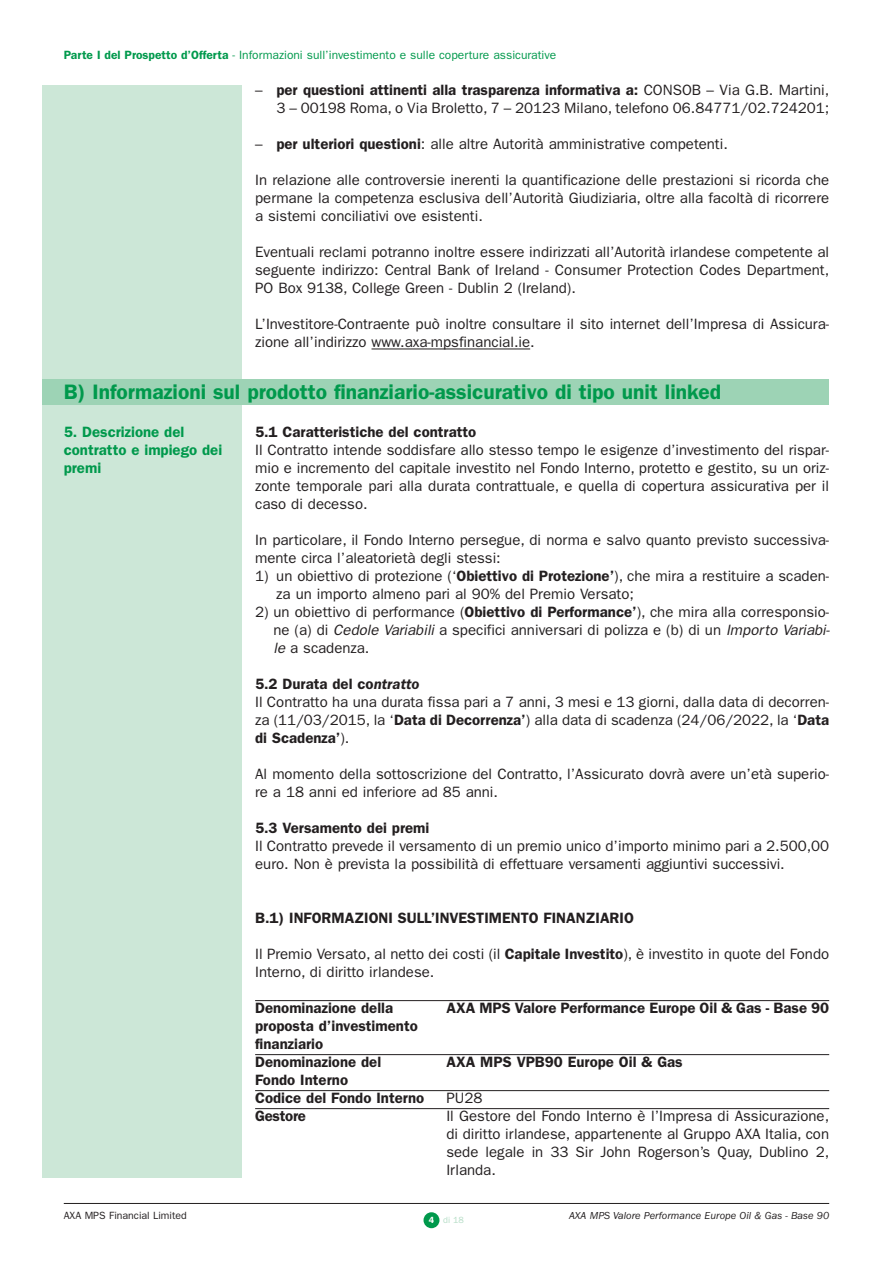
<style>
.page{position:relative;width:893px;height:1263px;background:#fff}
.page>*{position:absolute;margin:0;border:0;box-sizing:border-box;transform-origin:0 0}
.t1{font:600 21px "Franklin Gothic";color:#00994c}
.t2{font:15px/18px "Franklin Gothic";color:#231f20}
.t3{font:600 15px/18px "Franklin Gothic";color:#231f20}
.t4{font:600 15px/18px "Franklin Gothic";color:#00994c}
.t5{font:600 15px "Franklin Gothic";letter-spacing:-.02em;color:#231f20}
.t6{font:12px "Franklin Gothic";color:#00994c}
.t7{font:italic 10.5px "Franklin Gothic";color:#231f20}
.t8{font:10.5px "Franklin Gothic";color:#231f20}
.t9{font:9px "Franklin Gothic";color:#b5ddc6}
.s1{font-weight:600}
.s2{font-style:italic}
.s3{font-weight:600;font-style:italic}
.s4{font-weight:600;color:#fff}
</style>
<div class="page">
<div style="left:423px;top:1212px;width:16px;height:16px;background:#00994c;border-radius:50%"></div>
<div style="left:43px;top:85px;width:199px;height:1093px;background:#cce7d7"></div>
<hr style="left:371px;top:348px;width:159px;height:1px;background:#231f20">
<hr style="left:255px;top:1000px;width:574px;height:1px;background:#231f20">
<hr style="left:255px;top:1054px;width:574px;height:1px;background:#231f20">
<hr style="left:255px;top:1090px;width:574px;height:1px;background:#231f20">
<hr style="left:255px;top:1108px;width:574px;height:1px;background:#231f20">
<hr style="left:64px;top:1203px;width:765px;height:1px;background:#231f20">
<div style="left:43px;top:379px;width:786px;height:25px;background:#9dd3b5"></div>
<p class="t6" style="left:64px;top:51px;width:494px"><span class="s1">Parte I del Prospetto d’Offerta</span> - Informazioni sull’investimento e sulle coperture assicurative</p>
<p class="t2" style="left:255px;top:82px;width:576px;text-align:right">– <span class="s1">per questioni attinenti alla trasparenza informativa a:</span> CONSOB – Via G.B. Martini,<br>3 – 00198 Roma, o Via Broletto, 7 – 20123 Milano, telefono 06.84771/02.724201;</p>
<p class="t2" style="left:255px;top:136px;width:474px">– <span class="s1">per ulteriori questioni</span>: alle altre Autorità amministrative competenti.</p>
<p class="t2" style="left:255px;top:172px;width:576px;text-align:justify">In relazione alle controversie inerenti la quantificazione delle prestazioni si ricorda che permane la competenza esclusiva dell’Autorità Giudiziaria, oltre alla facoltà di ricorrere a sistemi conciliativi ove esistenti.</p>
<p class="t2" style="left:255px;top:244px;width:575px;text-align:justify">Eventuali reclami potranno inoltre essere indirizzati all’Autorità irlandese competente al seguente indirizzo: Central Bank of Ireland - Consumer Protection Codes Department, PO Box 9138, College Green - Dublin 2 (Ireland).</p>
<p class="t2" style="left:255px;top:316px;width:575px">L’Investitore-Contraente può inoltre consultare il sito internet dell’Impresa di Assicura&shy;zione all’indirizzo www.axa-mpsfinancial.ie.</p>
<h1 class="t1" style="left:64px;top:385px;width:659px">B) Informazioni sul prodotto finanziario-assicurativo di tipo unit linked</h1>
<p class="t4" style="left:64px;top:424px;width:160px">5. Descrizione del contratto e impiego dei premi</p>
<p class="t3" style="left:255px;top:424px;width:223px">5.1 Caratteristiche del contratto</p>
<p class="t2" style="left:255px;top:442px;width:575px;text-align:justify">Il Contratto intende soddisfare allo stesso tempo le esigenze d’investimento del rispar&shy;mio e incremento del capitale investito nel Fondo Interno, protetto e gestito, su un oriz&shy;zonte temporale pari alla durata contrattuale, e quella di copertura assicurativa per il caso di decesso.</p>
<p class="t2" style="left:255px;top:532px;width:575px">In particolare, il Fondo Interno persegue, di norma e salvo quanto previsto successiva&shy;mente circa l’aleatorietà degli stessi:</p>
<p class="t2" style="left:276px;top:568px;width:554px;text-indent:-21px">1) un obiettivo di protezione (‘<span class="s1">Obiettivo di Protezione’</span>), che mira a restituire a scaden&shy;za un importo almeno pari al 90% del Premio Versato;</p>
<p class="t2" style="left:273px;top:604px;width:560px;text-indent:-18px">2) un obiettivo di performance (<span class="s1">Obiettivo di Performance’</span>), che mira alla corresponsio&shy;ne (a) di <span class="s2">Cedole Variabili</span> a specifici anniversari di polizza e (b) di un <span class="s2">Importo Variabi&shy;le</span> a scadenza.</p>
<p class="t2" style="left:255px;top:676px;width:576px"><span class="s1">5.2 Durata del co</span><span class="s3">ntratto<br></span>Il Contratto ha una durata fissa pari a 7 anni, 3 mesi e 13 giorni, dalla data di decorren&shy;za (11/03/2015, la ‘<span class="s1">Data di Decorrenza’</span>) alla data di scadenza (24/06/2022, la ‘<span class="s1">Data di Scadenza’</span>).</p>
<p class="t2" style="left:255px;top:766px;width:575px">Al momento della sottoscrizione del Contratto, l’Assicurato dovrà avere un’età superio&shy;re a 18 anni ed inferiore ad 85 anni.</p>
<p class="t3" style="left:255px;top:820px;width:176px">5.3 Versamento dei premi</p>
<p class="t2" style="left:255px;top:838px;width:575px">Il Contratto prevede il versamento di un premio unico d’importo minimo pari a 2.500,00 euro. Non è prevista la possibilità di effettuare versamenti aggiuntivi successivi.</p>
<p class="t3" style="left:255px;top:910px;width:380px">B.1) INFORMAZIONI SULL’INVESTIMENTO FINANZIARIO</p>
<p class="t2" style="left:255px;top:946px;width:576px">Il Premio Versato, al netto dei costi (il <span class="s1">Capitale Investito</span>), è investito in quote del Fondo<br>Interno, di diritto irlandese.</p>
<p class="t3" style="left:255px;top:1000px;width:140px">Denominazione della</p>
<p class="t3" style="left:446px;top:1000px;width:384px">AXA MPS Valore Performance Europe Oil &amp; Gas - Base 90</p>
<p class="t3" style="left:255px;top:1018px;width:164px">proposta d’investimento finanziario<br>Denominazione del</p>
<p class="t3" style="left:446px;top:1054px;width:238px">AXA MPS VPB90 Europe Oil &amp; Gas</p>
<p class="t3" style="left:255px;top:1072px;width:171px">Fondo Interno<br>Codice del Fondo Interno</p>
<p class="t2" style="left:446px;top:1090px;width:37px">PU28</p>
<p class="t5" style="left:255px;top:1111px;width:52px">Gestore</p>
<p class="t2" style="left:446px;top:1108px;width:384px;text-align:justify">Il Gestore del Fondo Interno è l’Impresa di Assicurazione, di diritto irlandese, appartenente al Gruppo AXA Italia, con sede legale in 33 Sir John Rogerson’s Quay, Dublino 2, Irlanda.</p>
<p class="t8" style="left:64px;top:1211px;width:124px">AXA MPS Financial Limited</p>
<p class="t7" style="left:569px;top:1211px;width:262px">AXA MPS Valore Performance Europe Oil &amp; Gas - Base 90</p>
<p class="t9" style="left:429px;top:1217px;width:37px"><span class="s4">4</span> di 18</p>
</div>
